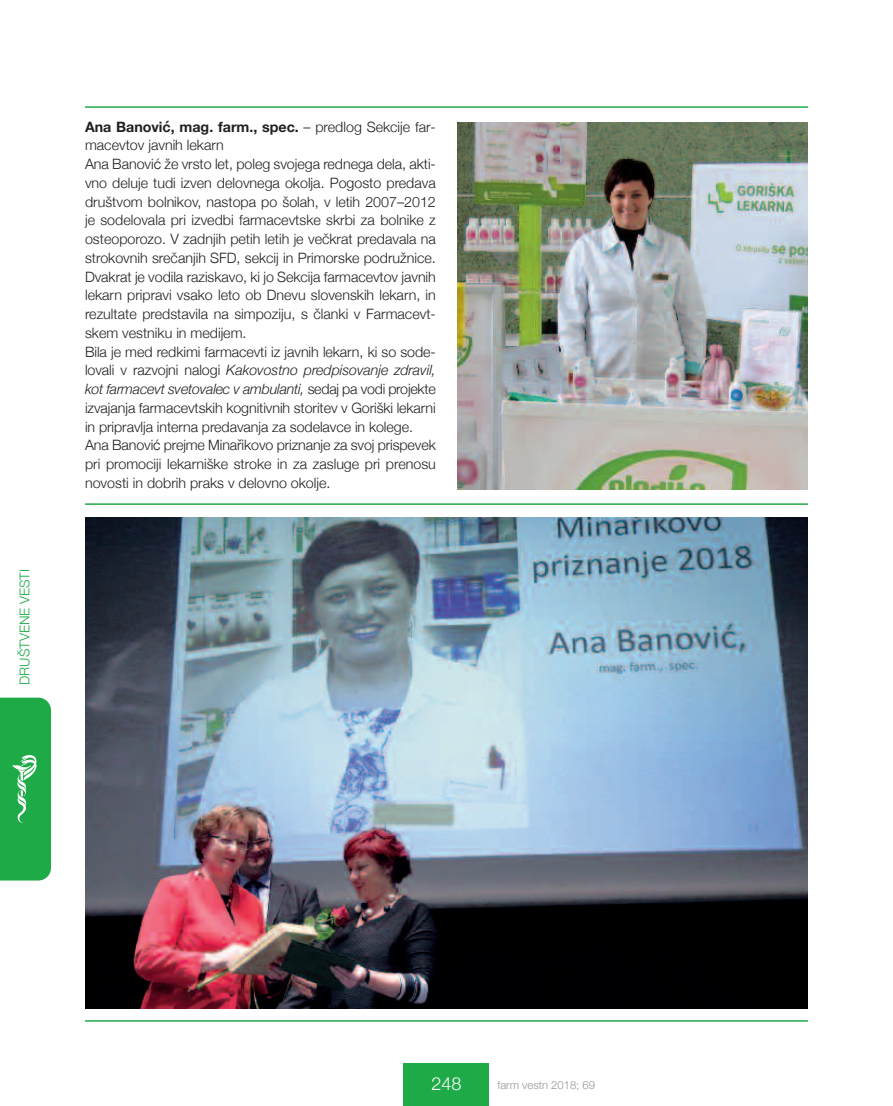
<style>
.page{position:relative;width:893px;height:1106px;background:#fff}
.page>*{position:absolute;margin:0;border:0;box-sizing:border-box;transform-origin:0 0}
.t1{font:300 18px "Helvetica Neue";color:#fff}
.t2{font:300 14.25px/18.8px "Helvetica Neue";color:#231f20}
.t3{font:300 13.5px "Helvetica Neue";color:#1faa48}
.t4{font:300 11.25px "Helvetica Neue";color:#939598}
.s1{font-weight:700}
.s2{font-style:italic}
</style>
<div class="page">
<div style="left:404px;top:1063px;width:85px;height:43px;background:#1faa48"></div>
<svg style="left:0;top:697px;width:51px;height:183px;background:#2bae51"></svg>
<hr style="left:85px;top:106px;width:723px;height:2px;background:#1faa48">
<hr style="left:85px;top:503px;width:723px;height:2px;background:#1faa48">
<hr style="left:85px;top:1020px;width:723px;height:1px;background:#1faa48">
<img style="left:457px;top:122px;width:351px;height:368px">
<img style="left:85px;top:517px;width:723px;height:491px">
<p class="t3" style="left:16px;top:685px;width:117px;rotate:-90deg">DRUŠTVENE VESTI</p>
<p class="t2" style="left:85px;top:117px;width:352px"><span class="s1">Ana Banović, mag. farm., spec.</span> – predlog Sekcije far&shy;macevtov javnih lekarn<br>Ana Banović že vrsto let, poleg svojega rednega dela, akti&shy;vno deluje tudi izven delovnega okolja. Pogosto predava društvom bolnikov, nastopa po šolah, v letih 2007–2012 je sodelovala pri izvedbi farmacevtske skrbi za bolnike z osteoporozo. V zadnjih petih letih je večkrat predavala na strokovnih srečanjih SFD, sekcij in Primorske podružnice.<br>Dvakrat je vodila raziskavo, ki jo Sekcija farmacevtov javnih lekarn pripravi vsako leto ob Dnevu slovenskih lekarn, in rezultate predstavila na simpoziju, s članki v Farmacevt&shy;skem vestniku in medijem.<br>Bila je med redkimi farmacevti iz javnih lekarn, ki so sode&shy;lovali v razvojni nalogi <span class="s2">Kakovostno predpisovanje zdravil, kot farmacevt svetovalec v ambulanti,</span> sedaj pa vodi projekte izvajanja farmacevtskih kognitivnih storitev v Goriški lekarni in pripravlja interna predavanja za sodelavce in kolege.<br>Ana Banović prejme Minařikovo priznanje za svoj prispevek pri promociji lekarniške stroke in za zasluge pri prenosu novosti in dobrih praks v delovno okolje.</p>
<p class="t1" style="left:431px;top:1072px;width:32px">248</p>
<p class="t4" style="left:497px;top:1078px;width:99px">farm vestn 2018; 69</p>
</div>
